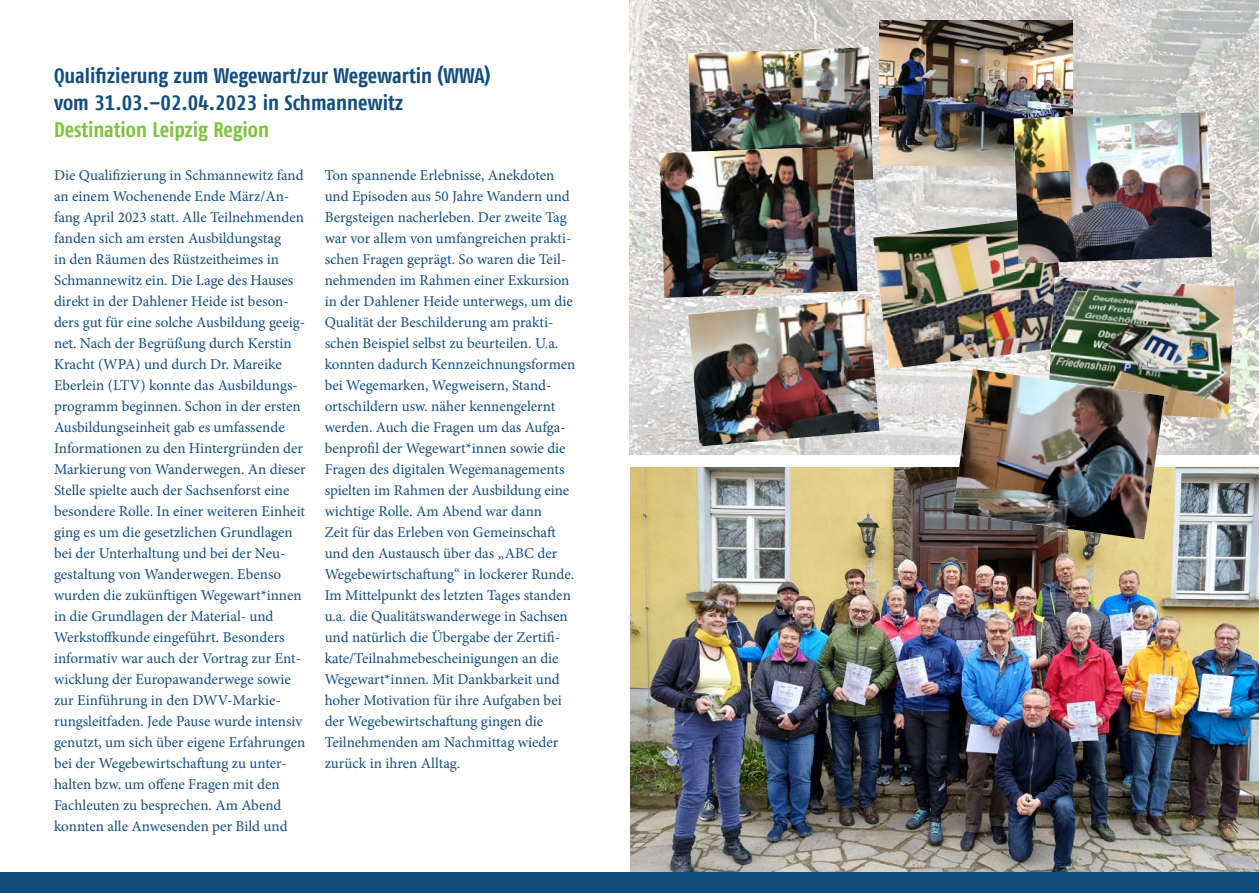
<style>
.page{position:relative;width:1259px;height:893px;background:#fff}
.page>*{position:absolute;margin:0;border:0;box-sizing:border-box;transform-origin:0 0}
.t1{font:21px/27px "Fago Co Bold Tf";letter-spacing:-.005em;color:#134d7e}
.t2{font:21px "Fago Co Bold Tf";letter-spacing:-.005em;color:#80c342}
.t3{font:15px/21px "Minion Pro";color:#134d7e}
</style>
<div class="page">
<img style="left:629px;top:0;width:630px;height:454px">
<img style="left:630px;top:467px;width:629px;height:405px">
<div style="left:0;top:872px;width:1259px;height:21px;background:#134d7e"></div>
<img style="left:879px;top:21px;width:194px;height:26px">
<img style="left:659px;top:47px;width:576px;height:492px">
<img style="left:1013px;top:112px;width:199px;height:152px">
<h1 class="t1" style="left:54px;top:62px;width:438px">Qualifizierung zum Wegewart/zur Wegewartin (WWA) vom 31.03.–02.04.2023 in Schmannewitz</h1>
<h1 class="t2" style="left:54px;top:117px;width:217px">Destination Leipzig Region</h1>
<p class="t3" style="left:54px;top:165px;width:253px">Die Qualifizierung in Schmannewitz fand an einem Wochenende Ende März/An&shy;fang April 2023 statt. Alle Teilnehmenden fanden sich am ersten Ausbildungstag<br>in den Räumen des Rüstzeitheimes in Schmannewitz ein. Die Lage des Hauses direkt in der Dahlener Heide ist beson&shy;ders gut für eine solche Ausbildung geeig&shy;net. Nach der Begrüßung durch Kerstin Kracht (WPA) und durch Dr. Mareike Eberlein (LTV) konnte das Ausbildungs&shy;programm beginnen. Schon in der ersten Ausbildungseinheit gab es umfassende Informationen zu den Hintergründen der Markierung von Wanderwegen. An dieser Stelle spielte auch der Sachsenforst eine besondere Rolle. In einer weiteren Einheit ging es um die gesetzlichen Grundlagen bei der Unterhaltung und bei der Neu&shy;gestaltung von Wanderwegen. Ebenso wurden die zukünftigen Wegewart*innen in die Grundlagen der Material- und Werkstoffkunde eingeführt. Besonders informativ war auch der Vortrag zur Ent&shy;wicklung der Europawanderwege sowie zur Einführung in den DWV-Markie&shy;rungsleitfaden. Jede Pause wurde intensiv genutzt, um sich über eigene Erfahrungen bei der Wegebewirtschaftung zu unter&shy;halten bzw. um offene Fragen mit den Fachleuten zu besprechen. Am Abend konnten alle Anwesenden per Bild und</p>
<p class="t3" style="left:325px;top:165px;width:252px">Ton spannende Erlebnisse, Anekdoten und Episoden aus 50 Jahre Wandern und Bergsteigen nacherleben. Der zweite Tag war vor allem von umfangreichen prakti&shy;schen Fragen geprägt. So waren die Teil&shy;nehmenden im Rahmen einer Exkursion in der Dahlener Heide unterwegs, um die Qualität der Beschilderung am prakti&shy;schen Beispiel selbst zu beurteilen. U.a. konnten dadurch Kennzeichnungsformen bei Wegemarken, Wegweisern, Stand&shy;ortschildern usw. näher kennengelernt werden. Auch die Fragen um das Aufga&shy;benprofil der Wegewart*innen sowie die Fragen des digitalen Wegemanagements spielten im Rahmen der Ausbildung eine wichtige Rolle. Am Abend war dann<br>Zeit für das Erleben von Gemeinschaft und den Austausch über das „ABC der Wegebewirtschaftung“ in lockerer Runde.<br>Im Mittelpunkt des letzten Tages standen u.a. die Qualitätswanderwege in Sachsen und natürlich die Übergabe der Zertifi&shy;kate/Teilnahmebescheinigungen an die Wegewart*innen. Mit Dankbarkeit und hoher Motivation für ihre Aufgaben bei der Wegebewirtschaftung gingen die Teilnehmenden am Nachmittag wieder zurück in ihren Alltag.</p>
</div>
